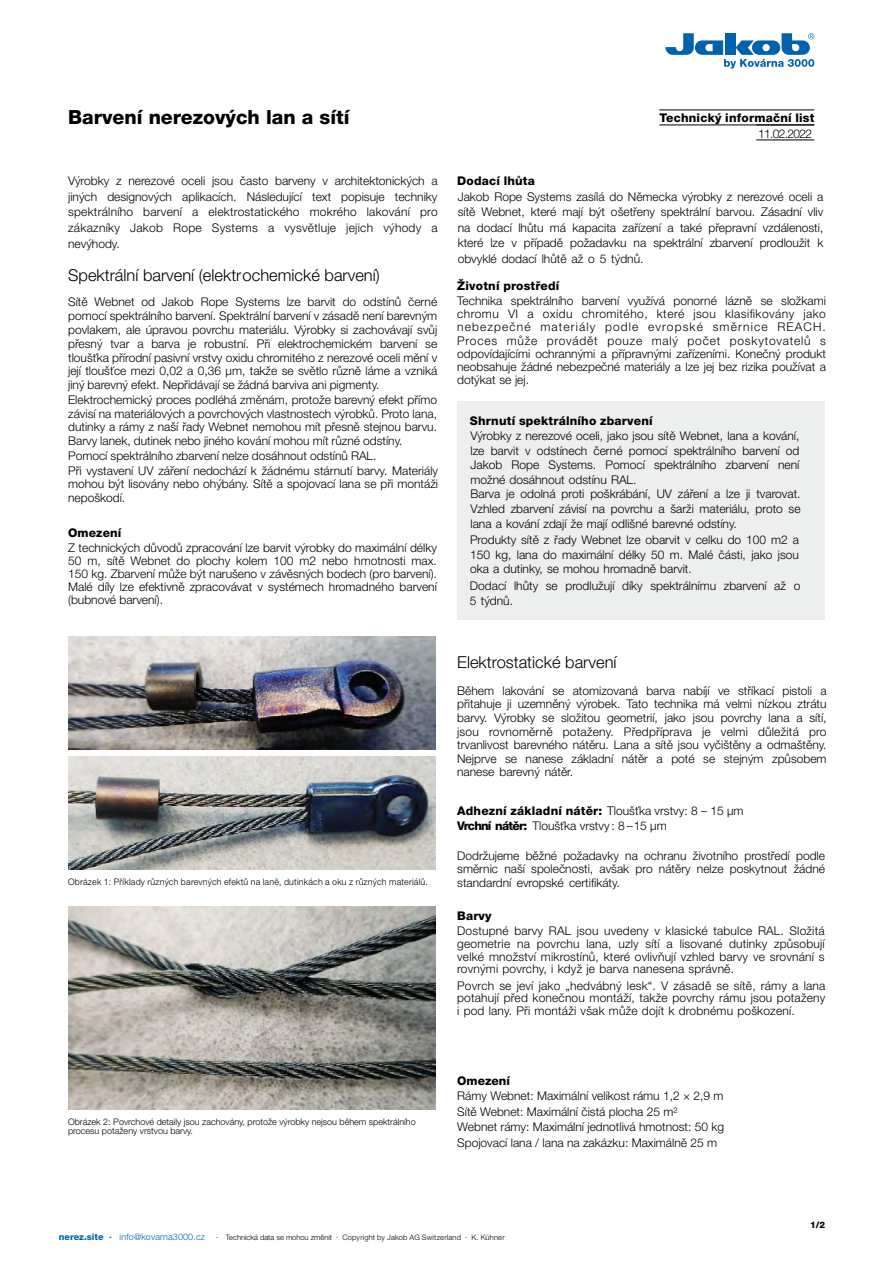
<style>
.page{position:relative;width:893px;height:1263px;background:#fff}
.page>*{position:absolute;margin:0;border:0;box-sizing:border-box;transform-origin:0 0}
.t1{font:800 19.5px "Helvetica Neue LT Pro";color:#000}
.t2{font:300 16.5px "Helvetica Neue LT Pro";color:#000}
.t3{font:300 12px/13.8px "Helvetica Neue LT Pro";color:#000;text-align:justify}
.t4{font:800 12px "Helvetica Neue LT Pro";letter-spacing:.015em;color:#000}
.t5{font:300 9px/9.8px "Helvetica Neue LT Pro";color:#000}
.t6{font:300 9px "Helvetica Neue LT Pro";letter-spacing:.025em;color:#000}
.t7{font:300 9px "Helvetica Neue LT Pro";letter-spacing:.01em;color:#0062ad}
.t8{font:800 9px "Helvetica Neue LT Pro";color:#000}
.t9{font:300 7.5px "Helvetica Neue LT Pro";color:#000}
.s1{font-weight:800}
</style>
<div class="page">
<img style="left:68px;top:636px;width:368px;height:114px">
<img style="left:68px;top:756px;width:368px;height:114px">
<img style="left:68px;top:906px;width:368px;height:204px">
<div style="left:457px;top:401px;width:368px;height:219px;background:#edeeee"></div>
<hr style="left:659px;top:110px;width:155px;height:1px;background:#000">
<hr style="left:659px;top:125px;width:155px;height:1px;background:#000">
<hr style="left:756px;top:140px;width:58px;height:1px;background:#000">
<svg style="left:665px;top:33px;width:149px;height:36px"></svg>
<h1 class="t1" style="left:68px;top:110px;width:283px">Barvení nerezových lan a sítí</h1>
<p class="t3" style="left:68px;top:174px;width:371px;line-height:15.8px">Výrobky z nerezové oceli jsou často barveny v architektonických a jiných designových aplikacích. Následující text popisuje techniky spektrálního barvení a elektrostatického mokrého lakování pro zákazníky Jakob Rope Systems a vysvětluje jejich výhody a nevýhody.</p>
<h2 class="t2" style="left:68px;top:269px;width:313px">Spektrální barvení (elektrochemické barvení)</h2>
<p class="t3" style="left:68px;top:297px;width:371px">Sítě Webnet od Jakob Rope Systems lze barvit do odstínů černé pomocí spektrálního barvení. Spektrální barvení v zásadě není barevným povlakem, ale úpravou povrchu materiálu. Výrobky si zachovávají svůj přesný tvar a barva je robustní. Při elektrochemickém barvení se tloušťka přírodní pasivní vrstvy oxidu chromitého z nerezové oceli mění v její tloušťce mezi 0,02 a 0,36 μm, takže se světlo různě láme a vzniká jiný barevný efekt. Nepřidávají se žádná barviva ani pigmenty.</p>
<p class="t3" style="left:68px;top:394px;width:370px">Elektrochemický proces podléhá změnám, protože barevný efekt přímo závisí na materiálových a povrchových vlastnostech výrobků. Proto lana, dutinky a rámy z naší řady Webnet nemohou mít přesně stejnou barvu.<br>Barvy lanek, dutinek nebo jiného kování mohou mít různé odstíny.</p>
<p class="t3" style="left:68px;top:451px;width:372px;text-align:left">Pomocí spektrálního zbarvení nelze dosáhnout odstínů RAL.<br>Při vystavení UV záření nedochází k žádnému stárnutí barvy. Materiály mohou být lisovány nebo ohýbány. Sítě a spojovací lana se při montáži nepoškodí.</p>
<p class="t4" style="left:68px;top:528px;width:55px">Omezení</p>
<p class="t3" style="left:68px;top:542px;width:370px;line-height:13px">Z technických důvodů zpracování lze barvit výrobky do maximální délky 50 m, sítě Webnet do plochy kolem 100 m2 nebo hmotnosti max.<br>150 kg. Zbarvení může být narušeno v závěsných bodech (pro barvení).<br>Malé díly lze efektivně zpracovávat v systémech hromadného barvení (bubnové barvení).</p>
<p class="t4" style="left:659px;top:113px;width:157px">Technický informační list</p>
<p class="t3" style="left:758px;top:128px;width:56px">11.02.2022</p>
<p class="t4" style="left:457px;top:176px;width:79px">Dodací lhůta</p>
<p class="t3" style="left:458px;top:190px;width:367px;line-height:15.6px">Jakob Rope Systems zasílá do Německa výrobky z nerezové oceli a sítě Webnet, které mají být ošetřeny spektrální barvou. Zásadní vliv na dodací lhůtu má kapacita zařízení a také přepravní vzdálenosti, které lze v případě požadavku na spektrální zbarvení prodloužit k obvyklé dodací lhůtě až o 5 týdnů.</p>
<p class="t4" style="left:457px;top:281px;width:104px">Životní prostředí</p>
<p class="t3" style="left:457px;top:296px;width:370px;line-height:13.2px">Technika spektrálního barvení využívá ponorné lázně se složkami chromu VI a oxidu chromitého, které jsou klasifikovány jako nebezpečné materiály podle evropské směrnice REACH.<br>Proces může provádět pouze malý počet poskytovatelů s odpovídajícími ochrannými a přípravnými zařízeními. Konečný produkt neobsahuje žádné nebezpečné materiály a lze jej bez rizika používat a dotýkat se jej.</p>
<p class="t4" style="left:470px;top:416px;width:184px">Shrnutí spektrálního zbarvení</p>
<p class="t3" style="left:470px;top:430px;width:330px;line-height:14.9px">Výrobky z nerezové oceli, jako jsou sítě Webnet, lana a kování, lze barvit v odstínech černé pomocí spektrálního barvení od Jakob Rope Systems. Pomocí spektrálního zbarvení není možné dosáhnout odstínu RAL.</p>
<p class="t3" style="left:470px;top:488px;width:332px;line-height:14.9px">Barva je odolná proti poškrábání, UV záření a lze ji tvarovat.<br>Vzhled zbarvení závisí na povrchu a šarži materiálu, proto se lana a kování zdají že mají odlišné barevné odstíny.</p>
<p class="t3" style="left:470px;top:534px;width:330px;line-height:14.9px">Produkty sítě z řady Webnet lze obarvit v celku do 100 m2 a 150 kg, lana do maximální délky 50 m. Malé části, jako jsou oka a dutinky, se mohou hromadně barvit.</p>
<p class="t3" style="left:470px;top:580px;width:332px;line-height:14.9px">Dodací lhůty se prodlužují díky spektrálnímu zbarvení až o<br>5 týdnů.</p>
<p class="t6" style="left:68px;top:878px;width:361px">Obrázek 1: Příklady různých barevných efektů na laně, dutinkách a oku z různých materiálů.</p>
<h2 class="t2" style="left:457px;top:656px;width:161px">Elektrostatické barvení</h2>
<p class="t3" style="left:457px;top:685px;width:371px">Během lakování se atomizovaná barva nabíjí ve stříkací pistoli a přitahuje ji uzemněný výrobek. Tato technika má velmi nízkou ztrátu barvy. Výrobky se složitou geometrií, jako jsou povrchy lana a sítí, jsou rovnoměrně potaženy. Předpříprava je velmi důležitá pro trvanlivost barevného nátěru. Lana a sítě jsou vyčištěny a odmaštěny.<br>Nejprve se nanese základní nátěr a poté se stejným způsobem nanese barevný nátěr.</p>
<p class="t3" style="left:457px;top:805px;width:288px;line-height:15px"><span class="s1">Adhezní základní nátěr:</span> Tloušťka vrstvy: 8 – 15 μm<br><span class="s1">Vrchní nátěr:</span> Tloušťka vrstvy : 8 – 15 μm</p>
<p class="t3" style="left:457px;top:851px;width:369px;line-height:13.4px">Dodržujeme běžné požadavky na ochranu životního prostředí podle směrnic naší společnosti, avšak pro nátěry nelze poskytnout žádné standardní evropské certifikáty.</p>
<p class="t4" style="left:457px;top:911px;width:36px">Barvy</p>
<p class="t3" style="left:457px;top:926px;width:369px;line-height:12.9px">Dostupné barvy RAL jsou uvedeny v klasické tabulce RAL. Složitá geometrie na povrchu lana, uzly sítí a lisované dutinky způsobují velké množství mikrostínů, které ovlivňují vzhled barvy ve srovnání s rovnými povrchy, i když je barva nanesena správně.</p>
<p class="t3" style="left:457px;top:980px;width:370px;line-height:12.9px">Povrch se jeví jako „hedvábný lesk“. V zásadě se sítě, rámy a lana potahují před konečnou montáží, takže povrchy rámu jsou potaženy i pod lany. Při montáži však může dojít k drobnému poškození.</p>
<p class="t5" style="left:68px;top:1118px;width:349px">Obrázek 2: Povrchové detaily jsou zachovány, protože výrobky nejsou během spektrálního procesu potaženy vrstvou barvy.</p>
<p class="t4" style="left:457px;top:1076px;width:54px">Omezení</p>
<p class="t3" style="left:457px;top:1089px;width:268px;line-height:15.8px;text-align:left">Rámy Webnet: Maximální velikost rámu 1,2 × 2,9 m Sítě Webnet: Maximální čistá plocha 25 m²<br>Webnet rámy: Maximální jednotlivá hmotnost: 50 kg Spojovací lana / lana na zakázku: Maximálně 25 m</p>
<p class="t8" style="left:810px;top:1222px;width:16px">1/2</p>
<p class="t7" style="left:59px;top:1233px;width:148px"><span class="s1">nerez.site ∙</span> info@kovarna3000.cz</p>
<p class="t9" style="left:216px;top:1234px;width:290px">∙ Technická data se mohou změnit ∙ Copyright by Jakob AG Switzerland ∙ K. Kühner</p>
</div>
